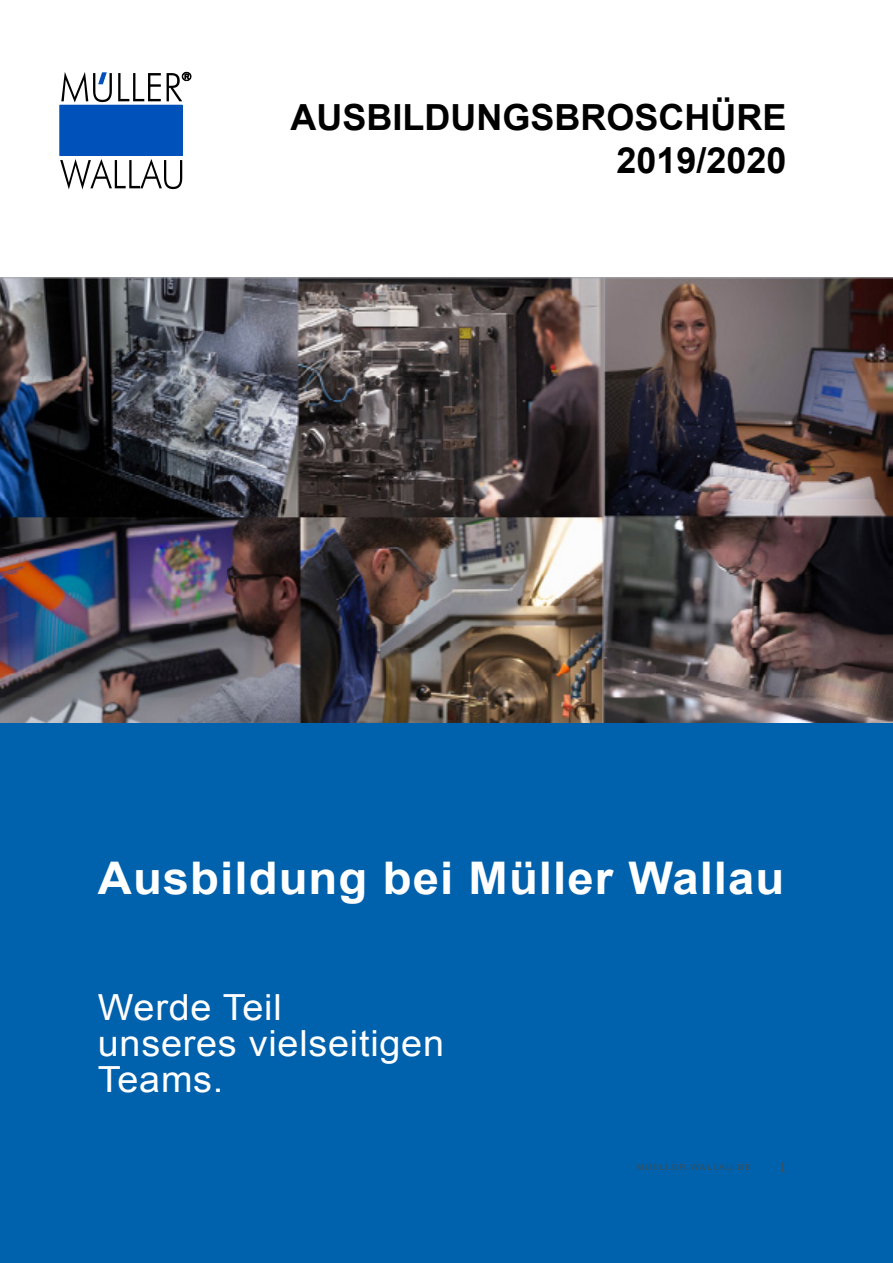
<style>
.page{position:relative;width:893px;height:1263px;background:#fff}
.page>*{position:absolute;margin:0;border:0;box-sizing:border-box;transform-origin:0 0}
.t1{font:700 45px "Arial";letter-spacing:.025em;color:#fff;scale:1.05 1}
.t2{font:36px/36px "Arial";letter-spacing:.02em;color:#fff;scale:1.05 1}
.t3{font:700 36px/43.2px "Arial";color:#000;text-align:right}
.t4{font:15px "Minion Pro";color:#445055;scale:1.05 1}
.t5{font:8.25px "Arial";letter-spacing:.15em;color:#3d4e55;scale:1.05 1}
</style>
<div class="page">
<div style="left:0;top:568px;width:893px;height:695px;background:#0061ad"></div>
<img style="left:0;top:277px;width:893px;height:446px">
<div style="left:60px;top:105px;width:122px;height:50px;background:#0052ba"></div>
<svg style="left:118px;top:73px;width:43px;height:28px"></svg>
<svg style="left:167px;top:72px;width:24px;height:29px"></svg>
<svg style="left:60px;top:159px;width:122px;height:30px"></svg>
<svg style="left:61px;top:72px;width:51px;height:30px"></svg>
<p class="t3" style="left:291px;top:97px;width:497px">AUSBILDUNGSBROSCHÜRE<br>2019/2020</p>
<p class="t1" style="left:98px;top:848px;width:655px">Ausbildung bei Müller Wallau</p>
<p class="t2" style="left:98px;top:990px;width:331px">Werde Teil<br>unseres vielseitigen<br>Teams.</p>
<p class="t5" style="left:637px;top:1161px;width:110px">MUELLER-WALLAU.DE</p>
<p class="t4" style="left:779px;top:1157px;width:9px">1</p>
</div>
